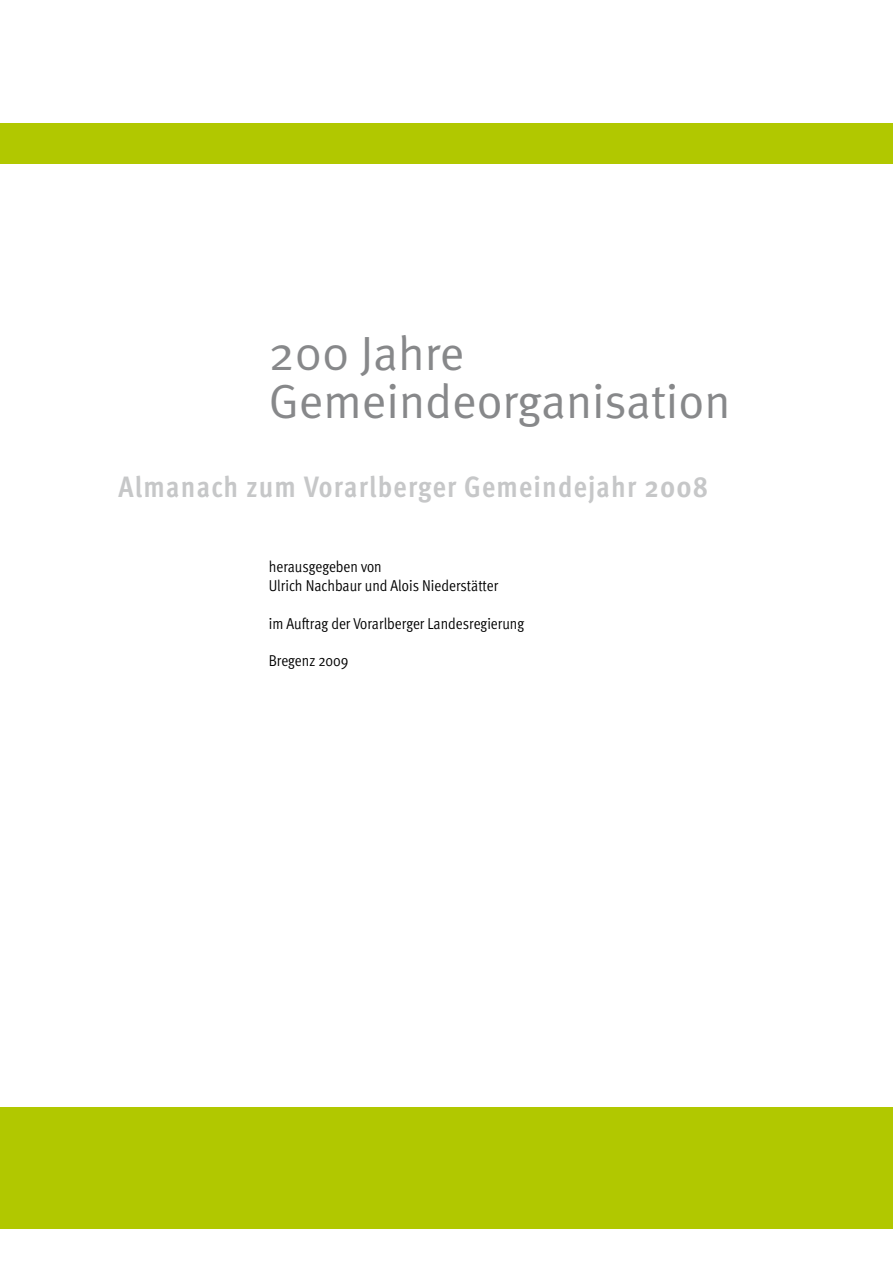
<style>
.page{position:relative;width:893px;height:1263px;background:#fff}
.page>*{position:absolute;margin:0;border:0;box-sizing:border-box;transform-origin:0 0}
.t1{font:48px/48px "Meta Normal";color:#87888a}
.t2{font:700 29.55px "Meta Cond";letter-spacing:.04em;color:#c6c7c8}
.t3{font:15.75px/18.9px "Meta Cond Normal";color:#000}
</style>
<div class="page">
<div style="left:0;top:1107px;width:893px;height:122px;background:#b1c800"></div>
<div style="left:0;top:123px;width:893px;height:41px;background:#b1c800"></div>
<h1 class="t1" style="left:269px;top:328px;width:463px">200 Jahre<br>Gemeindeorganisation</h1>
<h2 class="t2" style="left:119px;top:469px;width:591px">Almanach zum Vorarlberger Gemeindejahr 2008</h2>
<p class="t3" style="left:269px;top:557px;width:231px">herausgegeben von<br>Ulrich Nachbaur und Alois Niederstätter</p>
<p class="t3" style="left:269px;top:613px;width:257px">im Auftrag der Vorarlberger Landesregierung</p>
<p class="t3" style="left:269px;top:651px;width:81px">Bregenz 2009</p>
</div>
